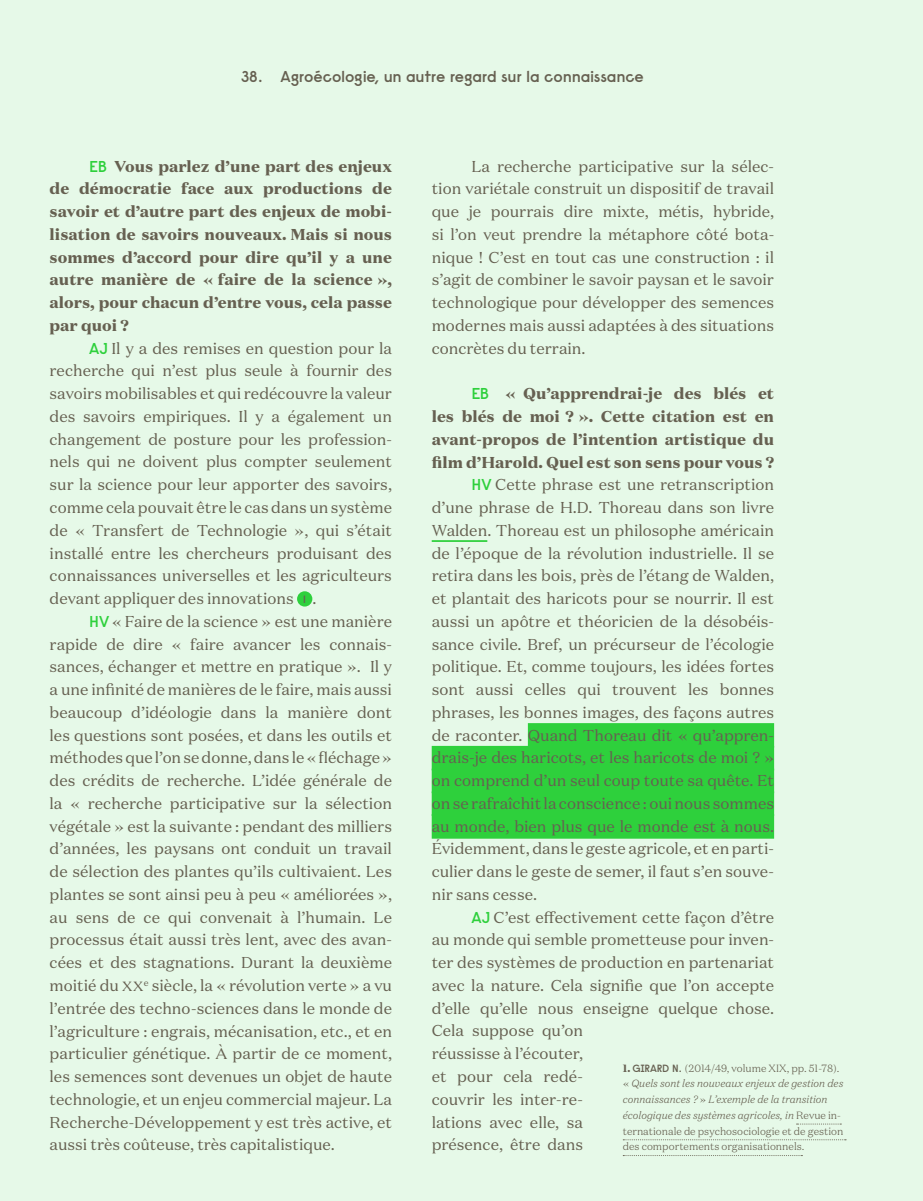
<style>
.page{position:relative;width:923px;height:1201px;background:#fff}
.page>*{position:absolute;margin:0;border:0;box-sizing:border-box;transform-origin:0 0}
.t1{font:15.75px/22.8px "Domaine Text";color:#666051;text-align:justify}
.t2{font:900 15.75px "Domaine Text";color:#666051}
.t3{font:600 15.75px "Raisonne";letter-spacing:-.01em;color:#666051}
.t4{font:300 10.5px/15.8px "Domaine Text";color:#666051}
.s1{font-family:"Raisonne";font-weight:600;color:#2ed03c}
.s2{font-family:"Raisonne";font-weight:600;font-size:10.5px}
.s3{font-weight:900}
.s4{font-family:"Raisonne";font-weight:600}
.s5{font-style:italic}
</style>
<div class="page">
<div style="left:0;top:0;width:923px;height:1200px;background:#e6f9e8"></div>
<div style="left:297px;top:591px;width:15px;height:15px;background:#2ed03c;border-radius:50%"></div>
<hr style="left:432px;top:540px;width:55px;height:2px;background:#2ed03c">
<div style="left:528px;top:723px;width:246px;height:24px;background:#2ed03c"></div>
<div style="left:432px;top:746px;width:342px;height:24px;background:#2ed03c"></div>
<div style="left:432px;top:768px;width:342px;height:25px;background:#2ed03c"></div>
<div style="left:432px;top:791px;width:342px;height:25px;background:#2ed03c"></div>
<div style="left:432px;top:814px;width:342px;height:24px;background:#2ed03c"></div>
<svg style="left:796px;top:1123px;width:45px;height:1px"></svg>
<svg style="left:623px;top:1139px;width:223px;height:1px"></svg>
<svg style="left:623px;top:1155px;width:179px;height:1px"></svg>
<p class="t3" style="left:241px;top:67px;width:405px">38. Agroécologie, un autre regard sur la connaissance</p>
<p class="t2" style="left:89px;top:156px;width:304px"><span class="s1">EB</span> Vous parlez d’une part des enjeux</p>
<p class="t2" style="left:50px;top:178px;width:344px">de démocratie face aux productions de</p>
<p class="t2" style="left:50px;top:201px;width:344px">savoir et d’autre part des enjeux de mobi-</p>
<p class="t2" style="left:50px;top:224px;width:344px">lisation de savoirs nouveaux. Mais si nous</p>
<p class="t2" style="left:50px;top:247px;width:344px">sommes d’accord pour dire qu’il y a une</p>
<p class="t2" style="left:50px;top:269px;width:344px">autre manière de « faire de la science »,</p>
<p class="t2" style="left:50px;top:292px;width:344px">alors, pour chacun d’entre vous, cela passe</p>
<p class="t2" style="left:50px;top:315px;width:81px">par quoi ?</p>
<p class="t1" style="left:89px;top:336px;width:304px"><span class="s1">AJ</span> Il y a des remises en question pour la</p>
<p class="t1" style="left:50px;top:359px;width:344px">recherche qui n’est plus seule à fournir des</p>
<p class="t1" style="left:50px;top:382px;width:344px">savoirs mobilisables et qui redécouvre la valeur</p>
<p class="t1" style="left:50px;top:405px;width:344px">des savoirs empiriques. Il y a également un</p>
<p class="t1" style="left:50px;top:427px;width:344px">changement de posture pour les profession-</p>
<p class="t1" style="left:50px;top:450px;width:344px">nels qui ne doivent plus compter seulement</p>
<p class="t1" style="left:50px;top:473px;width:344px">sur la science pour leur apporter des savoirs,</p>
<p class="t1" style="left:50px;top:496px;width:344px">comme cela pouvait être le cas dans un système</p>
<p class="t1" style="left:50px;top:518px;width:344px">de « Transfert de Technologie », qui s’était</p>
<p class="t1" style="left:50px;top:541px;width:344px">installé entre les chercheurs produisant des</p>
<p class="t1" style="left:50px;top:564px;width:344px">connaissances universelles et les agriculteurs</p>
<p class="t1" style="left:50px;top:587px;width:268px">devant appliquer des innovations <span class="s2">1</span> .</p>
<p class="t1" style="left:89px;top:609px;width:304px"><span class="s1">HV</span> « Faire de la science » est une manière</p>
<p class="t1" style="left:50px;top:632px;width:344px">rapide de dire « faire avancer les connais-</p>
<p class="t1" style="left:50px;top:655px;width:344px">sances, échanger et mettre en pratique ». Il y</p>
<p class="t1" style="left:50px;top:678px;width:344px">a une infinité de manières de le faire, mais aussi</p>
<p class="t1" style="left:50px;top:700px;width:344px">beaucoup d’idéologie dans la manière dont</p>
<p class="t1" style="left:50px;top:723px;width:344px">les questions sont posées, et dans les outils et</p>
<p class="t1" style="left:50px;top:746px;width:344px">méthodes que l’on se donne, dans le « fléchage »</p>
<p class="t1" style="left:50px;top:769px;width:344px">des crédits de recherche. L’idée générale de</p>
<p class="t1" style="left:50px;top:791px;width:344px">la « recherche participative sur la sélection</p>
<p class="t1" style="left:50px;top:814px;width:344px">végétale » est la suivante : pendant des milliers</p>
<p class="t1" style="left:50px;top:837px;width:344px">d’années, les paysans ont conduit un travail</p>
<p class="t1" style="left:50px;top:860px;width:344px">de sélection des plantes qu’ils cultivaient. Les</p>
<p class="t1" style="left:50px;top:882px;width:344px">plantes se sont ainsi peu à peu « améliorées »,</p>
<p class="t1" style="left:50px;top:905px;width:344px">au sens de ce qui convenait à l’humain. Le</p>
<p class="t1" style="left:50px;top:928px;width:344px">processus était aussi très lent, avec des avan-</p>
<p class="t1" style="left:50px;top:951px;width:344px">cées et des stagnations. Durant la deuxième</p>
<p class="t1" style="left:50px;top:973px;width:344px">moitié du xx<sup>e</sup> siècle, la « révolution verte » a vu</p>
<p class="t1" style="left:50px;top:996px;width:344px">l’entrée des techno-sciences dans le monde de</p>
<p class="t1" style="left:50px;top:1019px;width:344px">l’agriculture : engrais, mécanisation, etc., et en</p>
<p class="t1" style="left:50px;top:1042px;width:344px">particulier génétique. À partir de ce moment,</p>
<p class="t1" style="left:50px;top:1064px;width:344px">les semences sont devenues un objet de haute</p>
<p class="t1" style="left:50px;top:1087px;width:344px">technologie, et un enjeu commercial majeur. La</p>
<p class="t1" style="left:50px;top:1110px;width:344px">Recherche-Développement y est très active, et</p>
<p class="t1" style="left:50px;top:1133px;width:286px">aussi très coûteuse, très capitalistique.</p>
<p class="t1" style="left:432px;top:154px;width:344px;text-indent:40px">La recherche participative sur la sélec&shy;tion variétale construit un dispositif de travail que je pourrais dire mixte, métis, hybride, si l’on veut prendre la métaphore côté bota&shy;nique ! C’est en tout cas une construction : il s’agit de combiner le savoir paysan et le savoir technologique pour développer des semences modernes mais aussi adaptées à des situations concrètes du terrain.</p>
<p class="t2" style="left:471px;top:383px;width:304px"><span class="s1">EB</span> « Qu’apprendrai-je des blés et</p>
<p class="t2" style="left:432px;top:406px;width:344px">les blés de moi ? ». Cette citation est en</p>
<p class="t2" style="left:432px;top:429px;width:344px">avant-propos de l’intention artistique du</p>
<p class="t2" style="left:432px;top:451px;width:344px">film d’Harold. Quel est son sens pour vous ?</p>
<p class="t1" style="left:471px;top:473px;width:304px"><span class="s1">HV</span> Cette phrase est une retranscription</p>
<p class="t1" style="left:432px;top:496px;width:344px">d’une phrase de H.D. Thoreau dans son livre</p>
<p class="t1" style="left:432px;top:518px;width:344px">Walden. Thoreau est un philosophe américain</p>
<p class="t1" style="left:432px;top:541px;width:344px">de l’époque de la révolution industrielle. Il se</p>
<p class="t1" style="left:432px;top:564px;width:344px">retira dans les bois, près de l’étang de Walden,</p>
<p class="t1" style="left:432px;top:587px;width:344px">et plantait des haricots pour se nourrir. Il est</p>
<p class="t1" style="left:432px;top:609px;width:344px">aussi un apôtre et théoricien de la désobéis-</p>
<p class="t1" style="left:432px;top:632px;width:344px">sance civile. Bref, un précurseur de l’écologie</p>
<p class="t1" style="left:432px;top:655px;width:344px">politique. Et, comme toujours, les idées fortes</p>
<p class="t1" style="left:432px;top:678px;width:344px">sont aussi celles qui trouvent les bonnes</p>
<p class="t1" style="left:432px;top:700px;width:344px">phrases, les bonnes images, des façons autres</p>
<p class="t1" style="left:432px;top:723px;width:344px">de raconter. Quand Thoreau dit « qu’appren-</p>
<p class="t1" style="left:432px;top:746px;width:344px">drais-je des haricots, et les haricots de moi ? »</p>
<p class="t1" style="left:432px;top:769px;width:344px">on comprend d’un seul coup toute sa quête. Et</p>
<p class="t1" style="left:432px;top:791px;width:344px">on se rafraîchit la conscience : oui nous sommes</p>
<p class="t1" style="left:432px;top:814px;width:344px">au monde, bien plus que le monde est à nous.</p>
<p class="t1" style="left:432px;top:837px;width:344px">Évidemment, dans le geste agricole, et en parti-</p>
<p class="t1" style="left:432px;top:860px;width:344px">culier dans le geste de semer, il faut s’en souve-</p>
<p class="t1" style="left:432px;top:882px;width:107px">nir sans cesse.</p>
<p class="t1" style="left:471px;top:905px;width:304px"><span class="s1">AJ</span> C’est effectivement cette façon d’être</p>
<p class="t1" style="left:432px;top:928px;width:344px">au monde qui semble prometteuse pour inven-</p>
<p class="t1" style="left:432px;top:951px;width:344px">ter des systèmes de production en partenariat</p>
<p class="t1" style="left:432px;top:973px;width:344px">avec la nature. Cela signifie que l’on accepte</p>
<p class="t1" style="left:432px;top:996px;width:344px">d’elle qu’elle nous enseigne quelque chose.</p>
<p class="t1" style="left:432px;top:1019px;width:153px">Cela suppose qu’on</p>
<p class="t1" style="left:432px;top:1042px;width:153px">réussisse à l’écouter,</p>
<p class="t1" style="left:432px;top:1064px;width:153px">et pour cela redé-</p>
<p class="t1" style="left:432px;top:1087px;width:153px">couvrir les inter-re-</p>
<p class="t1" style="left:432px;top:1110px;width:153px">lations avec elle, sa</p>
<p class="t1" style="left:432px;top:1133px;width:153px">présence, être dans</p>
<p class="t4" style="left:623px;top:1059px;width:222px"><span class="s3">1.</span> <span class="s4">Girard N.</span> (2014/49, volume XIX, pp. 51-78). « <span class="s5">Quels sont les nouveaux enjeux de gestion des connaissances ?</span> » <span class="s5">L’exemple de la transition écologique des systèmes agricoles, in</span> Revue in&shy;ternationale de psychosociologie et de gestion des comportements organisationnels.</p>
</div>
